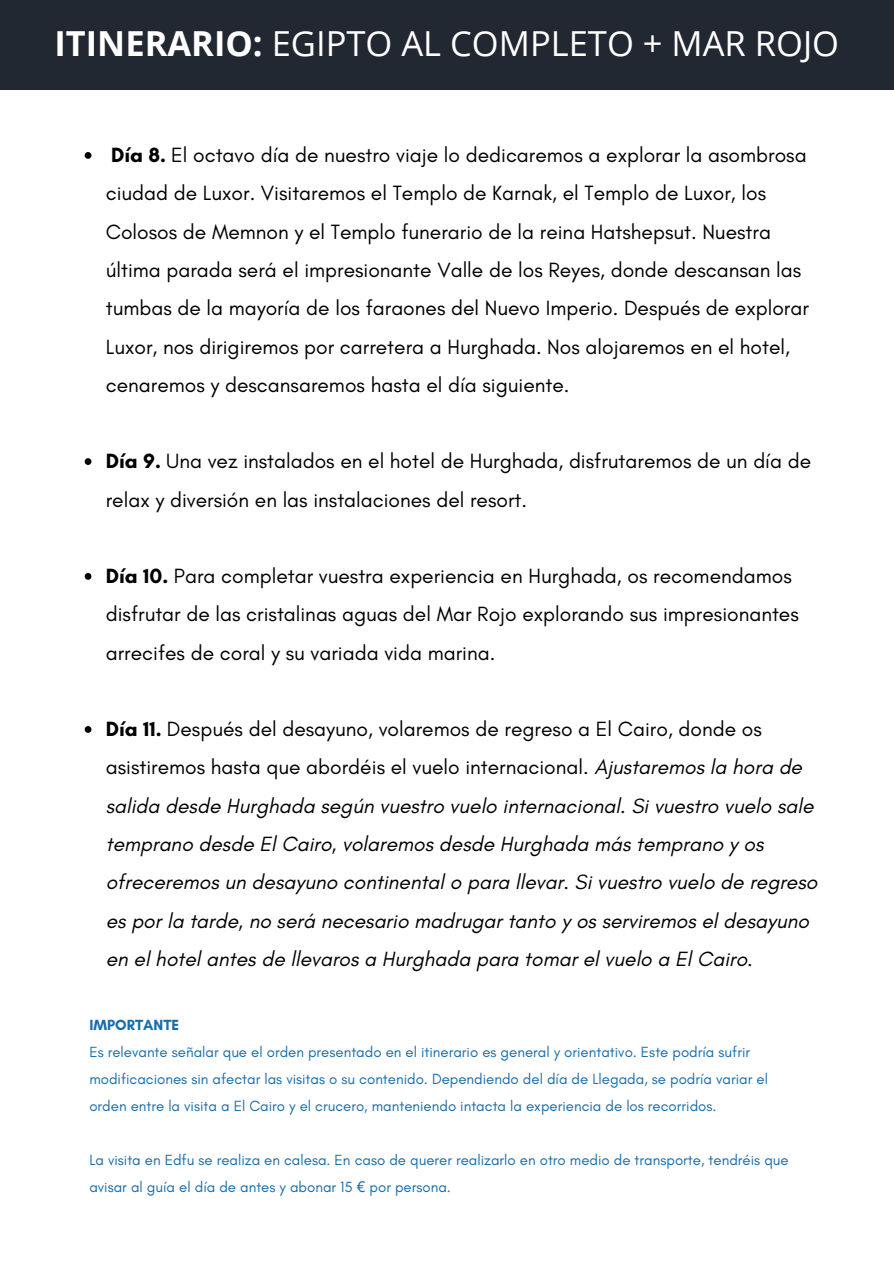
<style>
.page{position:relative;width:894px;height:1264px;background:#fff}
.page>*{position:absolute;margin:0;border:0;box-sizing:border-box;transform-origin:0 0}
.t1{font:34.5px "Open Sans";color:#fff}
.t2{font:21px/38.2px "Glacial Indifference";color:#000}
.t3{font:italic 21px/38.2px "Glacial Indifference";color:#000}
.t4{font:15px/27px "Glacial Indifference";color:#176dab}
.t5{font:700 15px "Glacial Indifference";color:#176dab}
.s1{font-weight:700}
.s2{font-weight:700;font-style:normal}
.s3{font-style:normal}
.s4{font-family:"Noto Sans"}
</style>
<div class="page">
<div style="left:0;top:0;width:893px;height:89px;background:#222831"></div>
<svg style="left:85px;top:152px;width:6px;height:7px"></svg>
<svg style="left:85px;top:458px;width:6px;height:7px"></svg>
<svg style="left:85px;top:573px;width:6px;height:6px"></svg>
<svg style="left:85px;top:726px;width:6px;height:6px"></svg>
<p class="t1" style="left:54px;top:19px;width:786px"><span class="s1">ITINERARIO:</span> EGIPTO AL COMPLETO + MAR ROJO</p>
<h1 class="t2" style="left:106px;top:136px;width:704px"><span class="s1">Día 8.</span> El octavo día de nuestro viaje lo dedicaremos a explorar la asombrosa ciudad de Luxor. Visitaremos el Templo de Karnak, el Templo de Luxor, los Colosos de Memnon y el Templo funerario de la reina Hatshepsut. Nuestra última parada será el impresionante Valle de los Reyes, donde descansan las tumbas de la mayoría de los faraones del Nuevo Imperio. Después de explorar Luxor, nos dirigiremos por carretera a Hurghada. Nos alojaremos en el hotel, cenaremos y descansaremos hasta el día siguiente.</h1>
<p class="t2" style="left:106px;top:442px;width:706px"><span class="s1">Día 9.</span> Una vez instalados en el hotel de Hurghada, disfrutaremos de un día de relax y diversión en las instalaciones del resort.</p>
<p class="t2" style="left:106px;top:556px;width:694px"><span class="s1">Día 10.</span> Para completar vuestra experiencia en Hurghada, os recomendamos disfrutar de las cristalinas aguas del Mar Rojo explorando sus impresionantes arrecifes de coral y su variada vida marina.</p>
<p class="t3" style="left:106px;top:709px;width:713px"><span class="s2">Día 11.</span> <span class="s3">Después del desayuno, volaremos de regreso a El Cairo, donde os asistiremos hasta que abordéis el vuelo internacional.</span> Ajustaremos la hora de salida desde Hurghada según vuestro vuelo internacional. Si vuestro vuelo sale temprano desde El Cairo, volaremos desde Hurghada más temprano y os ofreceremos un desayuno continental o para llevar. Si vuestro vuelo de regreso es por la tarde, no será necesario madrugar tanto y os serviremos el desayuno en el hotel antes de llevaros a Hurghada para tomar el vuelo a El Cairo.</p>
<p class="t5" style="left:89px;top:1015px;width:91px">IMPORTANTE</p>
<p class="t4" style="left:89px;top:1037px;width:680px">Es relevante señalar que el orden presentado en el itinerario es general y orientativo. Este podría sufrir modificaciones sin afectar las visitas o su contenido. Dependiendo del día de Llegada, se podría variar el orden entre la visita a El Cairo y el crucero, manteniendo intacta la experiencia de los recorridos.</p>
<p class="t4" style="left:89px;top:1145px;width:700px">La visita en Edfu se realiza en calesa. En caso de querer realizarlo en otro medio de transporte, tendréis que avisar al guía el día de antes y abonar 15 <span class="s4">€</span> por persona.</p>
</div>
